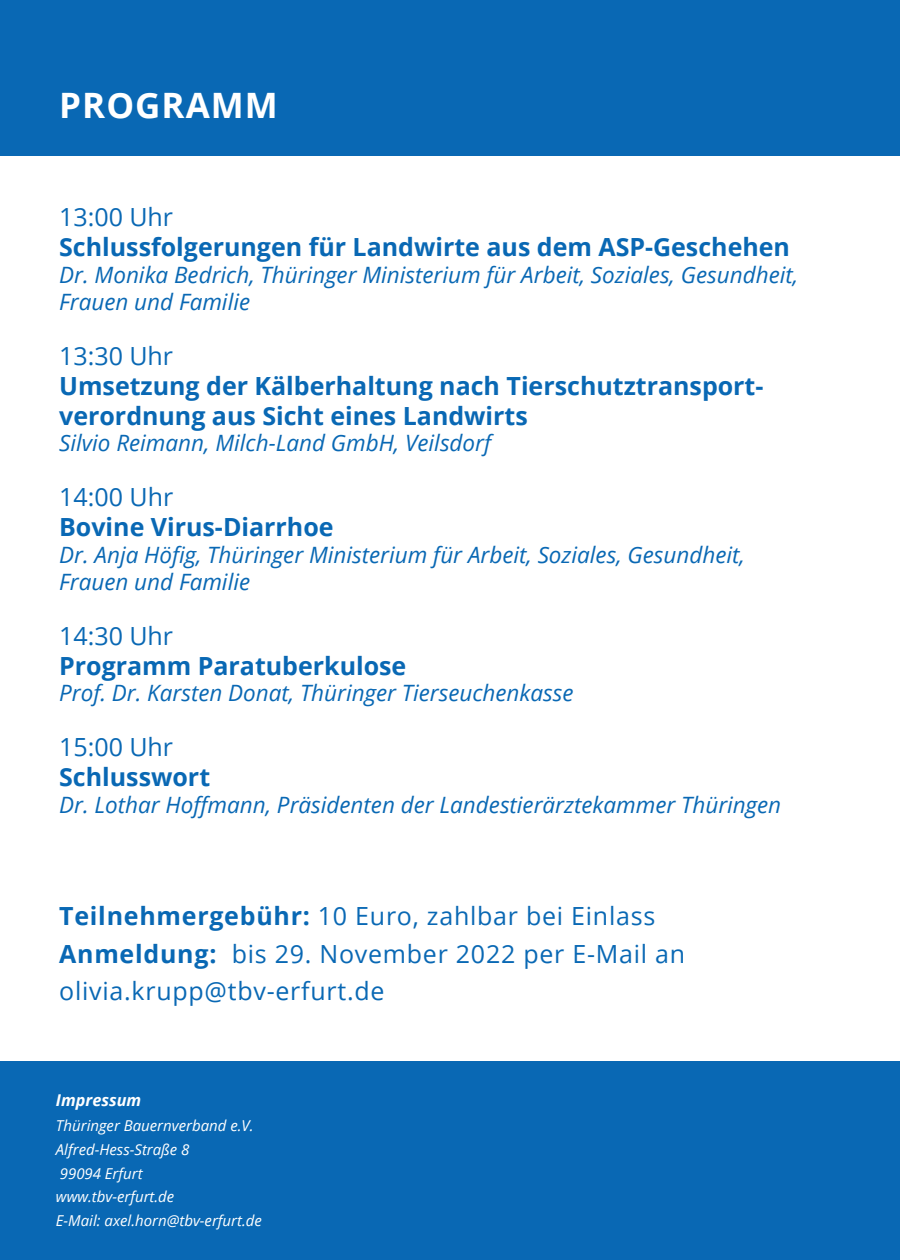
<style>
.page{position:relative;width:900px;height:1260px;background:#fff}
.page>*{position:absolute;margin:0;border:0;box-sizing:border-box;transform-origin:0 0}
.t1{font:700 35px "Open Sans";letter-spacing:.03em;color:#fff}
.t2{font:700 25px/30px "Open Sans";color:#0968b4}
.t3{font:25px/37.5px "Open Sans";letter-spacing:.03em;color:#0968b4}
.t4{font:italic 22.5px/26.8px "Open Sans";color:#0968b4}
.t5{font:italic 700 16.25px "Open Sans";color:#fff}
.t6{font:italic 15px/23.8px "Open Sans";color:#fff}
.s1{font-weight:700}
</style>
<div class="page">
<div style="left:0;top:0;width:900px;height:156px;background:#0968b4"></div>
<div style="left:0;top:1061px;width:900px;height:199px;background:#0968b4"></div>
<h1 class="t1" style="left:59px;top:81px;width:220px">PROGRAMM</h1>
<p class="t3" style="left:59px;top:198px;width:115px">13:00 Uhr</p>
<p class="t2" style="left:59px;top:232px;width:732px">Schlussfolgerungen für Landwirte aus dem ASP-Geschehen</p>
<p class="t4" style="left:59px;top:261px;width:740px">Dr. Monika Bedrich, Thüringer Ministerium für Arbeit, Soziales, Gesundheit,<br>Frauen und Familie</p>
<p class="t3" style="left:59px;top:336px;width:115px">13:30 Uhr</p>
<p class="t2" style="left:59px;top:370px;width:706px">Umsetzung der Kälberhaltung nach Tierschutztransport&shy;verordnung aus Sicht eines Landwirts</p>
<p class="t4" style="left:59px;top:429px;width:433px">Silvio Reimann, Milch-Land GmbH, Veilsdorf</p>
<p class="t3" style="left:59px;top:478px;width:116px">14:00 Uhr</p>
<p class="t2" style="left:59px;top:512px;width:276px">Bovine Virus-Diarrhoe</p>
<p class="t4" style="left:59px;top:541px;width:687px">Dr. Anja Höfig, Thüringer Ministerium für Arbeit, Soziales, Gesundheit,<br>Frauen und Familie</p>
<p class="t3" style="left:59px;top:616px;width:115px">14:30 Uhr</p>
<p class="t2" style="left:59px;top:650px;width:349px">Programm Paratuberkulose</p>
<p class="t4" style="left:59px;top:679px;width:516px">Prof. Dr. Karsten Donat, Thüringer Tierseuchenkasse</p>
<p class="t3" style="left:59px;top:728px;width:115px">15:00 Uhr</p>
<p class="t2" style="left:59px;top:762px;width:152px">Schlusswort</p>
<p class="t4" style="left:59px;top:791px;width:724px">Dr. Lothar Hoffmann, Präsidenten der Landestierärztekammer Thüringen</p>
<p class="t3" style="left:59px;top:897px;width:627px"><span class="s1">Teilnehmergebühr:</span> 10 Euro, zahlbar bei Einlass<br><span class="s1">Anmeldung:</span> bis 29. November 2022 per E-Mail an olivia.krupp@tbv-erfurt.de</p>
<p class="t5" style="left:56px;top:1089px;width:87px">Impressum</p>
<p class="t6" style="left:56px;top:1113px;width:207px">Thüringer Bauernverband e.V.<br>Alfred-Hess-Straße 8<br>99094 Erfurt<br>www.tbv-erfurt.de<br>E-Mail: axel.horn@tbv-erfurt.de</p>
</div>
